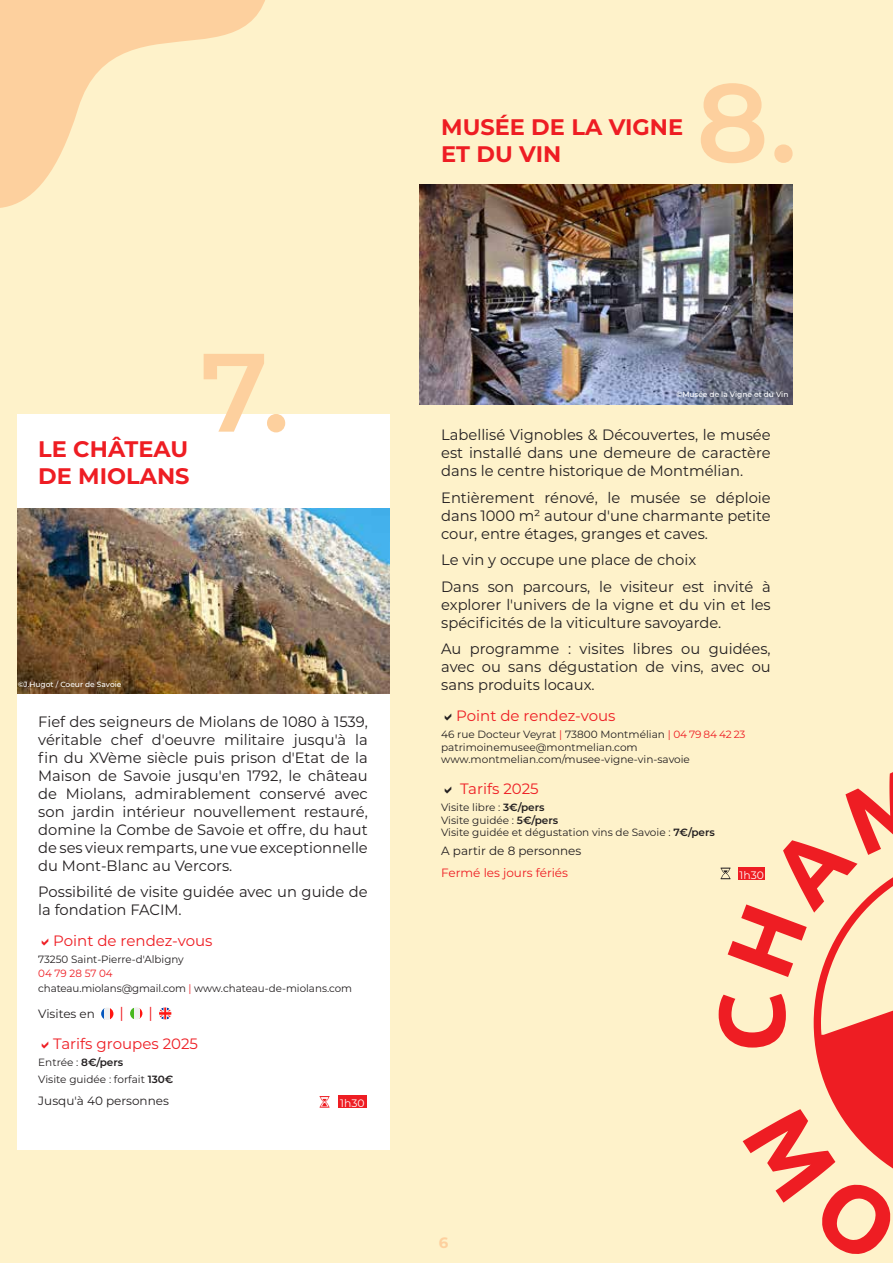
<style>
.page{position:relative;width:893px;height:1263px;background:#fef2ca}
.page>*{position:absolute;margin:0;border:0;box-sizing:border-box;transform-origin:0 0}
.t1{font:600 111.15px "Montserrat";color:#fdd09e}
.t2{font:700 22.5px/27px "Montserrat";color:#ee1d23}
.t3{font:15px/18px "Montserrat";color:#231f20;text-align:justify}
.t4{font:15px/30.8px "Montserrat";color:#ee1d23}
.t5{font:700 15px "Montserrat";color:#fdd09e}
.t6{font:12px "Montserrat";color:#231f20}
.t7{font:12px "Montserrat";color:#ee1d23}
.t8{font:10.8px "Montserrat";color:#fff}
.t9{font:10.5px/12.6px "Montserrat";color:#231f20}
.t10{font:500 7.5px "Montserrat";color:#fff}
.s1{color:#ee1d23}
.s2{font-weight:600}
</style>
<div class="page">
<svg style="left:0;top:0;width:265px;height:208px"></svg>
<div style="left:17px;top:414px;width:372px;height:735px;background:#fff"></div>
<svg style="left:101px;top:1008px;width:3px;height:11px"></svg>
<div style="left:104px;top:1007px;width:6px;height:13px;background:#f0f0f0"></div>
<svg style="left:110px;top:1008px;width:3px;height:12px"></svg>
<svg style="left:139px;top:1008px;width:3px;height:11px"></svg>
<div style="left:133px;top:1007px;width:6px;height:12px;background:#f0f0f0"></div>
<svg style="left:130px;top:1008px;width:3px;height:11px"></svg>
<svg style="left:159px;top:1007px;width:12px;height:12px"></svg>
<div style="left:338px;top:1095px;width:29px;height:13px;background:#ee1d23"></div>
<img style="left:17px;top:509px;width:372px;height:185px">
<svg style="left:320px;top:1096px;width:10px;height:12px"></svg>
<svg style="left:719px;top:772px;width:174px;height:482px"></svg>
<div style="left:738px;top:867px;width:27px;height:13px;background:#ee1d23"></div>
<img style="left:420px;top:184px;width:372px;height:220px">
<h2 class="t2" style="left:441px;top:112px;width:243px">MUSÉE DE LA VIGNE<br>ET DU VIN</h2>
<h1 class="t1" style="left:696px;top:44px;width:102px">8.</h1>
<h2 class="t2" style="left:38px;top:434px;width:153px">LE CHÂTEAU<br>DE MIOLANS</h2>
<h1 class="t1" style="left:200px;top:313px;width:91px">7.</h1>
<p class="t10" style="left:18px;top:679px;width:105px">©J.Hugot / Coeur de Savoie</p>
<p class="t3" style="left:38px;top:712px;width:331px">Fief des seigneurs de Miolans de 1080 à 1539, véritable chef d'oeuvre militaire jusqu'à la fin du XVème siècle puis prison d'Etat de la Maison de Savoie jusqu'en 1792, le château de Miolans, admirablement conservé avec son jardin intérieur nouvellement restauré, domine la Combe de Savoie et offre, du haut de ses vieux remparts, une vue exceptionnelle du Mont-Blanc au Vercors.</p>
<p class="t3" style="left:38px;top:882px;width:331px">Possibilité de visite guidée avec un guide de la fondation FACIM.</p>
<p class="t4" style="left:53px;top:925px;width:161px">Point de rendez-vous</p>
<p class="t9" style="left:38px;top:952px;width:147px">73250 Saint-Pierre-d'Albigny</p>
<p class="t9" style="left:38px;top:966px;width:315px;line-height:14.4px"><span class="s1">04 79 28 57 04<br></span>chateau.miolans@gmail.com <span class="s1">|</span> www.chateau-de-miolans.com</p>
<p class="t6" style="left:38px;top:1005px;width:58px">Visites en</p>
<p class="t4" style="left:120px;top:997px;width:6px">|</p>
<p class="t4" style="left:53px;top:997px;width:146px;text-indent:95px">|<br>Tarifs groupes 2025</p>
<p class="t9" style="left:38px;top:1053px;width:137px;line-height:16.8px">Entrée : <span class="s2">8€/pers<br></span>Visite guidée : forfait <span class="s2">130€</span></p>
<p class="t6" style="left:38px;top:1092px;width:132px">Jusqu'à 40 personnes</p>
<p class="t8" style="left:340px;top:1095px;width:26px">1h30</p>
<p class="t10" style="left:676px;top:389px;width:114px">©Musée de la Vigne et du Vin</p>
<p class="t3" style="left:441px;top:426px;width:331px">Labellisé Vignobles &amp; Découvertes, le musée est installé dans une demeure de caractère dans le centre historique de Montmélian.</p>
<p class="t3" style="left:441px;top:488px;width:331px">Entièrement rénové, le musée se déploie dans 1000 m² autour d'une charmante petite cour, entre étages, granges et caves.</p>
<p class="t3" style="left:441px;top:546px;width:331px;line-height:26.5px">Le vin y occupe une place de choix<br>Dans son parcours, le visiteur est invité à</p>
<p class="t3" style="left:441px;top:595px;width:331px">explorer l'univers de la vigne et du vin et les spécificités de la viticulture savoyarde.</p>
<p class="t3" style="left:441px;top:640px;width:331px">Au programme : visites libres ou guidées, avec ou sans dégustation de vins, avec ou sans produits locaux.</p>
<p class="t4" style="left:456px;top:700px;width:161px">Point de rendez-vous</p>
<p class="t9" style="left:441px;top:728px;width:306px">46 rue Docteur Veyrat <span class="s1">|</span> 73800 Montmélian <span class="s1">| 04 79 84 42 23 </span>patrimoinemusee@montmelian.com www.montmelian.com/musee-vigne-vin-savoie</p>
<p class="t4" style="left:460px;top:773px;width:80px">Tarifs 2025</p>
<p class="t9" style="left:441px;top:800px;width:275px">Visite libre : <span class="s2">3€/pers<br></span>Visite guidée : <span class="s2">5€/pers<br></span>Visite guidée et dégustation vins de Savoie : <span class="s2">7€/pers</span></p>
<p class="t6" style="left:441px;top:842px;width:142px">A partir de 8 personnes</p>
<p class="t7" style="left:441px;top:864px;width:128px">Fermé les jours fériés</p>
<p class="t8" style="left:740px;top:868px;width:26px">1h30</p>
<p class="t5" style="left:439px;top:1231px;width:11px">6</p>
</div>
